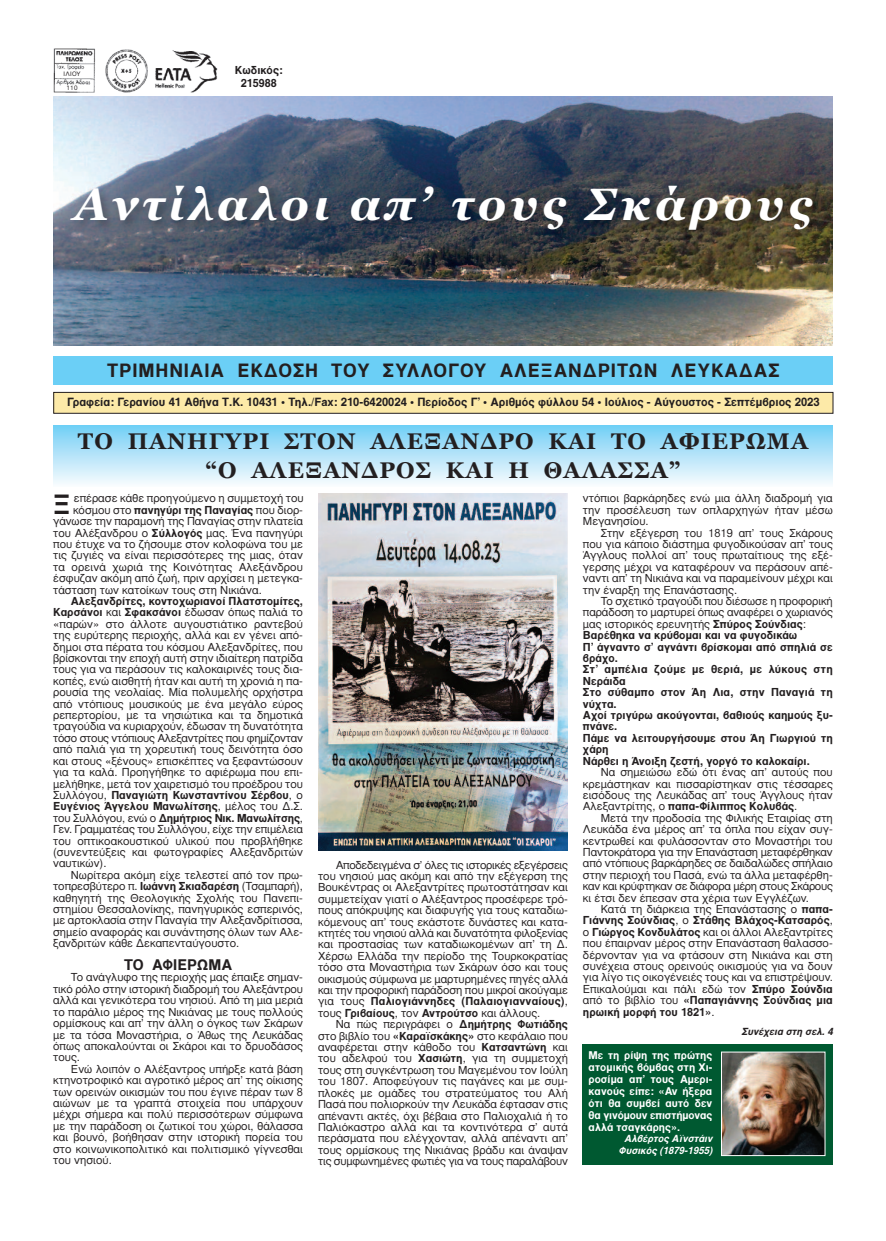
<style>
.page{position:relative;width:886px;height:1241px;background:#fff}
.page>*{position:absolute;margin:0;border:0;box-sizing:border-box;transform-origin:0 0}
.t1{font:italic 700 45px "Georgia";letter-spacing:.1em;color:#fff}
.t2{font:700 27.12px "Gr Helvetica";color:#231f20}
.t3{font:700 22.5px/28.8px "Georgia";letter-spacing:.05em;color:#231f20;text-align:center}
.t4{font:700 18.75px "Gr Helvetica";letter-spacing:.05em;color:#231f20}
.t5{font:700 15px "Gr Helvetica";color:#231f20}
.t6{font:700 11.62px "Gr Helvetica";color:#231f20}
.t7{font:11.25px/11.4px "Gr Helvetica";color:#231f20;text-align:justify}
.t8{font:700 11.25px/11.4px "Gr Helvetica";color:#231f20}
.t9{font:700 10.88px/11.9px "Gr Helvetica";color:#fff;text-align:justify}
.t10{font:italic 700 10px/11.9px "Gr Helvetica";color:#fff;text-align:center}
.t11{font:italic 700 10px "Gr Helvetica";color:#231f20}
.t12{font:6.25px "Gr Helvetica";letter-spacing:.05em;color:#231f20}
.s1{font-weight:400}
.s2{font-weight:700}
</style>
<div class="page">
<div style="left:53px;top:425px;width:780px;height:61px;background:linear-gradient(to bottom,#71cef5,#f9fbfd)"></div>
<div style="left:54px;top:356px;width:779px;height:29px;background:#6bcff6"></div>
<div style="left:54px;top:392px;width:779px;height:21px;background:#fdeaa8"></div>
<div style="left:54px;top:392px;width:779px;height:21px;border:1px solid #231f20"></div>
<img style="left:53px;top:97px;width:780px;height:248px">
<img style="left:53px;top:172px;width:780px;height:93px">
<img style="left:53px;top:48px;width:165px;height:45px">
<div style="left:582px;top:1044px;width:251px;height:120px;background:#005931"></div>
<img style="left:723px;top:1053px;width:100px;height:100px">
<div style="left:721px;top:1051px;width:104px;height:104px;border:1px solid #fff"></div>
<img style="left:319px;top:493px;width:249px;height:357px">
<p class="t12" style="left:63px;top:70px;width:19px">ΙΛΙΟΥ</p>
<p class="t12" style="left:66px;top:85px;width:13px">110</p>
<p class="t8" style="left:235px;top:63px;width:49px;line-height:13.5px;text-align:center">Κωδικός:<br>215988</p>
<h1 class="t1" style="left:74px;top:178px;width:739px">Αντίλαλοι απ’ τους Σκάρους</h1>
<h3 class="t4" style="left:107px;top:361px;width:674px">ΤΡΙΜΗΝΙΑΙΑ ΕΚΔΟΣΗ ΤΟΥ ΣΥΛΛΟΓΟΥ ΑΛΕΞΑΝΔΡΙΤΩΝ ΛΕΥΚΑΔΑΣ</h3>
<p class="t6" style="left:67px;top:396px;width:754px">Γραφεία: Γερανίου 41 Αθήνα Τ.Κ. 10431 • Τηλ./Fax: 210-6420024 • Περίοδος Γ’ • Αριθμός φύλλου 54 • Ιούλιος - Αύγουστος - Σεπτέμβριος 2023</p>
<h3 class="t3" style="left:78px;top:426px;width:732px">ΤΟ ΠΑΝΗΓΥΡΙ ΣΤΟΝ ΑΛΕΞΑΝΔΡΟ ΚΑΙ ΤΟ ΑΦΙΕΡΩΜΑ “Ο ΑΛΕΞΑΝΔΡΟΣ ΚΑΙ Η ΘΑΛΑΣΣΑ”</h3>
<h2 class="t2" style="left:53px;top:490px;width:19px">Ξ</h2>
<p class="t7" style="left:74px;top:493px;width:231px">επέρασε κάθε προηγούμενο η συμμετοχή του</p>
<p class="t8" style="left:73px;top:504px;width:231px"><span class="s1">κόσμου στο</span> πανηγύρι της Παναγίας <span class="s1">που διορ-</span></p>
<p class="t7" style="left:53px;top:515px;width:251px">γάνωσε την παραμονή της Παναγίας στην πλατεία</p>
<p class="t7" style="left:53px;top:527px;width:251px">του Αλέξανδρου ο <span class="s2">Σύλλογός</span> μας. Ένα πανηγύρι</p>
<p class="t7" style="left:53px;top:538px;width:251px">που έτυχε να το ζήσουμε στον κολοφώνα του με</p>
<p class="t7" style="left:53px;top:550px;width:251px">τις ζυγιές να είναι περισσότερες της μιας, όταν</p>
<p class="t7" style="left:53px;top:561px;width:251px">τα ορεινά χωριά της Κοινότητας Αλεξάνδρου</p>
<p class="t7" style="left:53px;top:572px;width:251px">έσφυζαν ακόμη από ζωή, πριν αρχίσει η μετεγκα-</p>
<p class="t7" style="left:53px;top:584px;width:210px">τάσταση των κατοίκων τους στη Νικιάνα.</p>
<p class="t7" style="left:53px;top:595px;width:251px;text-indent:18px"><span class="s2">Αλεξανδρίτες, κοντοχωριανοί Πλατστομίτες, Καρσάνοι</span> και <span class="s2">Σφακσάνοι</span> έδωσαν όπως παλιά το «παρών» στο άλλοτε αυγουστιάτικο ραντεβού της ευρύτερης περιοχής, αλλά και εν γένει από&shy;δημοι στα πέρατα του κόσμου Αλεξανδρίτες, που βρίσκονται την εποχή αυτή στην ιδιαίτερη πατρίδα τους για να περάσουν τις καλοκαιρινές τους δια&shy;κοπές, ενώ αισθητή ήταν και αυτή τη χρονιά η πα&shy;ρουσία της νεολαίας. Μία πολυμελής ορχήστρα από ντόπιους μουσικούς με ένα μεγάλο εύρος ρεπερτορίου, με τα νησιώτικα και τα δημοτικά τραγούδια να κυριαρχούν, έδωσαν τη δυνατότητα τόσο στους ντόπιους Αλεξαντρίτες που φημίζονταν από παλιά για τη χορευτική τους δεινότητα όσο και στους «ξένους» επισκέπτες να ξεφαντώσουν για τα καλά. Προηγήθηκε το αφιέρωμα που επι&shy;μελήθηκε, μετά τον χαιρετισμό του προέδρου του Συλλόγου, <span class="s2">Παναγιώτη Κωνσταντίνου Σέρβου</span>, ο <span class="s2">Ευγένιος Άγγελου Μανωλίτσης</span>, μέλος του Δ.Σ. του Συλλόγου, ενώ ο <span class="s2">Δημήτριος Νικ. Μανωλίτσης</span>, Γεν. Γραμματέας του Συλλόγου, είχε την επιμέλεια του οπτικοακουστικού υλικού που προβλήθηκε (συνεντεύξεις και φωτογραφίες Αλεξανδριτών ναυτικών).</p>
<p class="t7" style="left:53px;top:869px;width:251px;text-indent:18px">Νωρίτερα ακόμη είχε τελεστεί από τον πρω&shy;τοπρεσβύτερο π. <span class="s2">Ιωάννη Σκιαδαρέση</span> (Τσαμπαρή), καθηγητή της Θεολογικής Σχολής του Πανεπι&shy;στημίου Θεσσαλονίκης, πανηγυρικός εσπερινός, με αρτοκλασία στην Παναγία την Αλεξανδρίτισσα, σημείο αναφοράς και συνάντησης όλων των Αλε&shy;ξανδριτών κάθε Δεκαπενταύγουστο.</p>
<h3 class="t5" style="left:124px;top:956px;width:110px">ΤΟ ΑΦΙΕΡΩΜΑ</h3>
<p class="t7" style="left:53px;top:971px;width:251px;text-indent:18px">Το ανάγλυφο της περιοχής μας έπαιξε σημαν&shy;τικό ρόλο στην ιστορική διαδρομή του Αλεξάντρου αλλά και γενικότερα του νησιού. Από τη μια μεριά το παράλιο μέρος της Νικιάνας με τους πολλούς ορμίσκους και απ’ την άλλη ο όγκος των Σκάρων με τα τόσα Μοναστήρια, ο Άθως της Λευκάδας όπως αποκαλούνται οι Σκάροι και το δρυοδάσος τους.</p>
<p class="t7" style="left:53px;top:1063px;width:251px;text-indent:18px">Ενώ λοιπόν ο Αλέξαντρος υπήρξε κατά βάση κτηνοτροφικό και αγροτικό μέρος απ’ της οίκισης των ορεινών οικισμών του που έγινε πέραν των 8 αιώνων με τα γραπτά στοιχεία που υπάρχουν μέχρι σήμερα και πολύ περισσότερων σύμφωνα με την παράδοση οι ζωτικοί του χώροι, θάλασσα και βουνό, βοήθησαν στην ιστορική πορεία του στο κοινωνικοπολιτικό και πολιτισμικό γίγνεσθαι του νησιού.</p>
<p class="t7" style="left:318px;top:859px;width:251px;text-indent:18px">Αποδεδειγμένα σ’ όλες τις ιστορικές εξεγέρσεις του νησιού μας ακόμη και από την εξέγερση της Βουκέντρας οι Αλεξαντρίτες πρωτοστάτησαν και συμμετείχαν γιατί ο Αλέξαντρος προσέφερε τρό&shy;πους απόκρυψης και διαφυγής για τους καταδιω&shy;κόμενους απ’ τους εκάστοτε δυνάστες και κατα&shy;κτητές του νησιού αλλά και δυνατότητα φιλοξενίας και προστασίας των καταδιωκομένων απ’ τη Δ.<br>Χέρσω Ελλάδα την περίοδο της Τουρκοκρατίας τόσο στα Μοναστήρια των Σκάρων όσο και τους οικισμούς σύμφωνα με μαρτυρημένες πηγές αλλά και την προφορική παράδοση που μικροί ακούγαμε για τους <span class="s2">Παλιογιάννηδες (Παλαιογιανναίους)</span>, τους <span class="s2">Γριβαίους</span>, τον <span class="s2">Αντρούτσο</span> και άλλους.</p>
<p class="t7" style="left:318px;top:1018px;width:251px;text-indent:18px">Να πώς περιγράφει ο <span class="s2">Δημήτρης Φωτιάδης </span>στο βιβλίο του <span class="s2">«Καραϊσκάκης»</span> στο κεφάλαιο που αναφέρεται στην κάθοδο του <span class="s2">Κατσαντώνη</span> και του αδελφού του <span class="s2">Χασιώτη</span>, για τη συμμετοχή τους στη συγκέντρωση του Μαγεμένου τον Ιούλη του 1807. Αποφεύγουν τις παγάνες και με συμ&shy;πλοκές με ομάδες του στρατεύματος του Αλή Πασά που πολιορκούν την Λευκάδα έφτασαν στις απέναντι ακτές, όχι βέβαια στο Παλιοχαλιά ή το Παλιόκαστρο αλλά και τα κοντινότερα σ’ αυτά περάσματα που ελέγχονταν, αλλά απέναντι απ’ τους ορμίσκους της Νικιάνας βράδυ και άναψαν τις συμφωνημένες φωτιές για να τους παραλάβουν</p>
<p class="t7" style="left:583px;top:493px;width:251px">ντόπιοι βαρκάρηδες ενώ μια άλλη διαδρομή για την προσέλευση των οπλαρχηγών ήταν μέσω Μεγανησίου.</p>
<p class="t7" style="left:583px;top:527px;width:251px;text-indent:18px">Στην εξέγερση του 1819 απ’ τους Σκάρους που για κάποιο διάστημα φυγοδικούσαν απ’ τους Άγγλους πολλοί απ’ τους πρωταίτιους της εξέ&shy;γερσης μέχρι να καταφέρουν να περάσουν απέ&shy;ναντι απ’ τη Νικιάνα και να παραμείνουν μέχρι και την έναρξη της Επανάστασης.</p>
<p class="t8" style="left:583px;top:595px;width:251px;text-indent:18px"><span class="s1">Το σχετικό τραγούδι που διέσωσε η προφορική παράδοση το μαρτυρεί όπως αναφέρει ο χωριανός μας ιστορικός ερευνητής</span> Σπύρος Σούνδιας<span class="s1">:<br></span>Βαρέθηκα να κρύβομαι και να φυγοδικάω<br>Π’ άγναντο σ’ αγνάντι βρίσκομαι από σπηλιά σε βράχο.<br>Στ’ αμπέλια ζούμε με θεριά, με λύκους στη<br>Νεράιδα<br>Στο σύθαμπο στον Άη Λια, στην Παναγιά τη νύχτα.<br>Αχοί τριγύρω ακούγονται, βαθιούς καημούς ξυ&shy;πνάνε.<br>Πάμε να λειτουργήσουμε στου Άη Γιωργιού τη χάρη<br>Νάρθει η Άνοιξη ζεστή, γοργό το καλοκαίρι.</p>
<p class="t7" style="left:583px;top:766px;width:251px;text-indent:18px">Να σημειώσω εδώ ότι ένας απ’ αυτούς που κρεμάστηκαν και πισσαρίστηκαν στις τέσσαρες εισόδους της Λευκάδας απ’ τους Άγγλους ήταν Αλεξαντρίτης, ο <span class="s2">παπα-Φίλιππος Κολυβάς</span>.</p>
<p class="t7" style="left:583px;top:812px;width:251px;text-indent:18px">Μετά την προδοσία της Φιλικής Εταιρίας στη Λευκάδα ένα μέρος απ’ τα όπλα που είχαν συγ&shy;κεντρωθεί και φυλάσσονταν στο Μοναστήρι του Παντοκράτορα για την Επανάσταση μεταφέρθηκαν από ντόπιους βαρκάρηδες σε δαιδαλώδες σπήλαιο στην περιοχή του Πασά, ενώ τα άλλα μεταφέρθη&shy;καν και κρύφτηκαν σε διάφορα μέρη στους Σκάρους κι έτσι δεν έπεσαν στα χέρια των Εγγλέζων.</p>
<p class="t7" style="left:583px;top:903px;width:251px;text-indent:18px">Κατά τη διάρκεια της Επανάστασης ο <span class="s2">παπα-Γιάννης Σούνδιας</span>, ο <span class="s2">Στάθης Βλάχος-Κατσαρός</span>, ο <span class="s2">Γιώργος Κονδυλάτος</span> και οι άλλοι Αλεξαντρίτες που έπαιρναν μέρος στην Επανάσταση θαλασσο&shy;δέρνονταν για να φτάσουν στη Νικιάνα και στη συνέχεια στους ορεινούς οικισμούς για να δουν για λίγο τις οικογένειές τους και να επιστρέψουν.<br>Επικαλούμαι και πάλι εδώ τον <span class="s2">Σπύρο Σούνδια </span>από το βιβλίο του <span class="s2">«Παπαγιάννης Σούνδιας μια ηρωική μορφή του 1821»</span>.</p>
<p class="t9" style="left:589px;top:1049px;width:125px">Με τη ρίψη της πρώτης ατομικής βόμβας στη Χι&shy;ροσίμα απ’ τους Αμερι&shy;κανούς είπε: «Αν ήξερα ότι θα συμβεί αυτό δεν θα γινόμουν επιστήμονας αλλά τσαγκάρης».</p>
<p class="t10" style="left:618px;top:1132px;width:98px">Αλβέρτος Αϊνστάιν<br>Φυσικός (1879-1955)</p>
<p class="t11" style="left:741px;top:1025px;width:95px">Συνέχεια στη σελ. 4</p>
</div>
